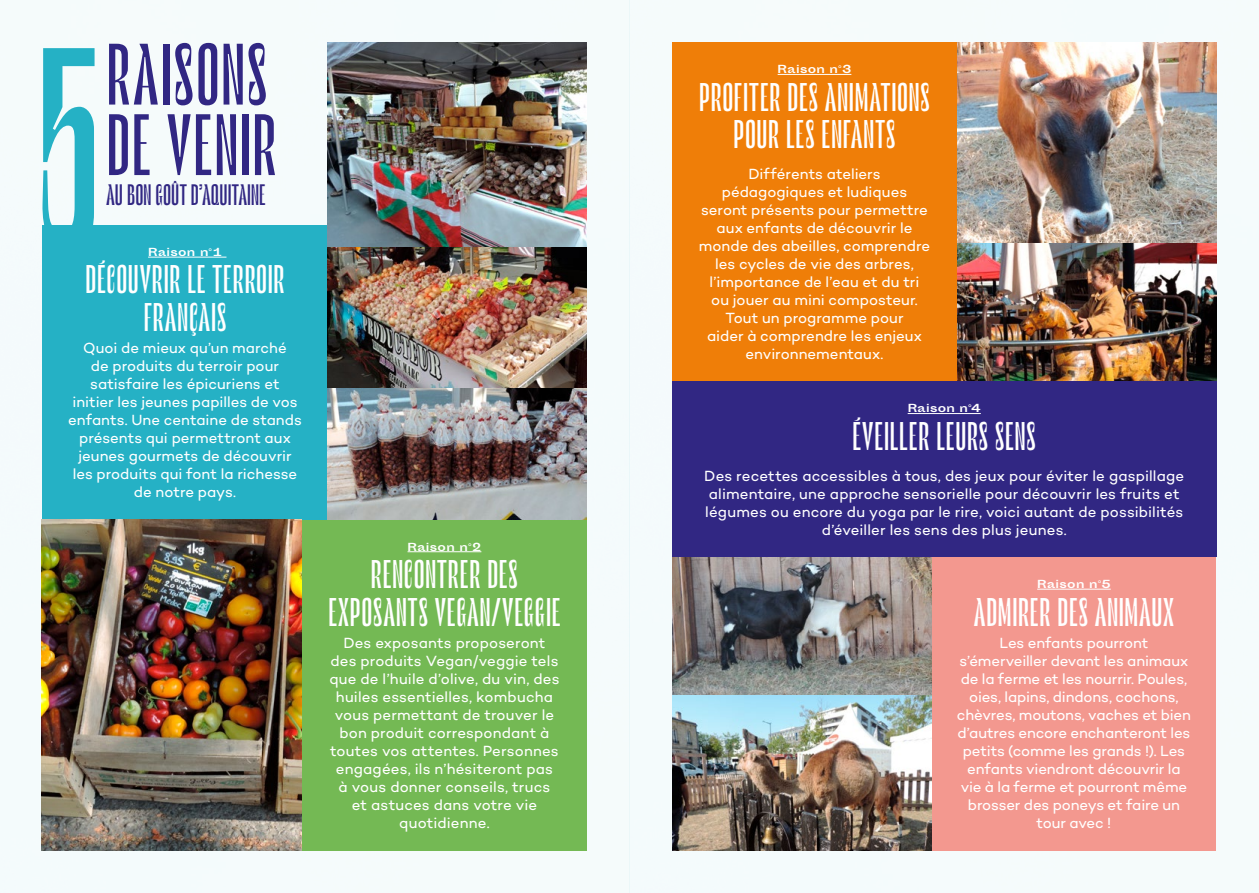
<style>
.page{position:relative;width:1259px;height:893px;background:#f5fbfc}
.page>*{position:absolute;margin:0;border:0;box-sizing:border-box;transform-origin:0 0}
.t1{font:248.85px "Le Murmure";color:#25b1c5}
.t2{font:75px/70.5px "Le Murmure";letter-spacing:.025em;color:#312783}
.t3{font:34.5px/37.5px "Le Murmure";letter-spacing:.025em;color:#fff;text-align:center}
.t4{font:25.5px "Le Murmure";letter-spacing:.005em;color:#312783}
.t5{font:15px/18px "Campton";color:#fff;text-align:center}
.t6{font:700 10.5px "Sporting Grotesque";letter-spacing:.03em;color:#fff}
</style>
<div class="page">
<img style="left:957px;top:242px;width:259px;height:140px">
<div style="left:43px;top:225px;width:288px;height:295px;background:#25b1c5"></div>
<div style="left:273px;top:520px;width:314px;height:330px;background:#74b954"></div>
<div style="left:672px;top:43px;width:285px;height:339px;background:#ef7e08"></div>
<div style="left:672px;top:382px;width:544px;height:175px;background:#312783"></div>
<div style="left:931px;top:557px;width:285px;height:293px;background:#f3988f"></div>
<img style="left:42px;top:520px;width:260px;height:330px">
<img style="left:327px;top:43px;width:260px;height:477px">
<img style="left:957px;top:43px;width:259px;height:199px">
<hr style="left:148px;top:257px;width:78px;height:1px;background:#fff">
<hr style="left:407px;top:551px;width:74px;height:1px;background:#fff">
<hr style="left:777px;top:74px;width:74px;height:1px;background:#fff">
<hr style="left:907px;top:413px;width:74px;height:1px;background:#fff">
<img style="left:672px;top:557px;width:259px;height:139px">
<hr style="left:1037px;top:589px;width:73px;height:1px;background:#fff">
<img style="left:672px;top:696px;width:259px;height:154px">
<h1 class="t1" style="left:35px;top:-37px;width:69px">5</h1>
<h2 class="t2" style="left:107px;top:38px;width:171px">RAISONS<br>DE VENIR</h2>
<h3 class="t4" style="left:107px;top:179px;width:160px">AU BON GOÛT D’AQUITAINE</h3>
<p class="t6" style="left:148px;top:246px;width:75px">Raison n°1</p>
<h3 class="t3" style="left:85px;top:260px;width:201px">DÉCOUVRIR LE TERROIR<br>FRANÇAIS</h3>
<p class="t5" style="left:68px;top:339px;width:235px">Quoi de mieux qu’un marché<br>de produits du terroir pour satisfaire les épicuriens et initier les jeunes papilles de vos enfants. Une centaine de stands présents qui permettront aux jeunes gourmets de découvrir les produits qui font la richesse de notre pays.</p>
<p class="t6" style="left:407px;top:541px;width:75px">Raison n°2</p>
<h3 class="t3" style="left:328px;top:555px;width:233px">RENCONTRER DES<br>EXPOSANTS VEGAN/VEGGIE</h3>
<p class="t5" style="left:329px;top:633px;width:232px">Des exposants proposeront des produits Vegan/veggie tels que de l’huile d’olive, du vin, des huiles essentielles, kombucha vous permettant de trouver le bon produit correspondant à toutes vos attentes. Personnes engagées, ils n’hésiteront pas<br>à vous donner conseils, trucs et astuces dans votre vie quotidienne.</p>
<p class="t6" style="left:777px;top:64px;width:75px">Raison n°3</p>
<h3 class="t3" style="left:699px;top:77px;width:232px">PROFITER DES ANIMATIONS<br>POUR LES ENFANTS</h3>
<p class="t5" style="left:699px;top:165px;width:233px">Différents ateliers pédagogiques et ludiques seront présents pour permettre aux enfants de découvrir le monde des abeilles, comprendre les cycles de vie des arbres, l’importance de l’eau et du tri ou jouer au mini composteur.<br>Tout un programme pour<br>aider à comprendre les enjeux environnementaux.</p>
<p class="t6" style="left:907px;top:403px;width:75px">Raison n°4</p>
<h3 class="t3" style="left:852px;top:417px;width:185px">ÉVEILLER LEURS SENS</h3>
<p class="t5" style="left:704px;top:466px;width:481px">Des recettes accessibles à tous, des jeux pour éviter le gaspillage alimentaire, une approche sensorielle pour découvrir les fruits et légumes ou encore du yoga par le rire, voici autant de possibilités d’éveiller les sens des plus jeunes.</p>
<p class="t6" style="left:1037px;top:578px;width:75px">Raison n°5</p>
<h3 class="t3" style="left:974px;top:592px;width:201px">ADMIRER DES ANIMAUX</h3>
<p class="t5" style="left:957px;top:633px;width:235px">Les enfants pourront s’émerveiller devant les animaux de la ferme et les nourrir. Poules, oies, lapins, dindons, cochons, chèvres, moutons, vaches et bien d’autres encore enchanteront les petits (comme les grands !). Les enfants viendront découvrir la vie à la ferme et pourront même brosser des poneys et faire un tour avec !</p>
</div>
